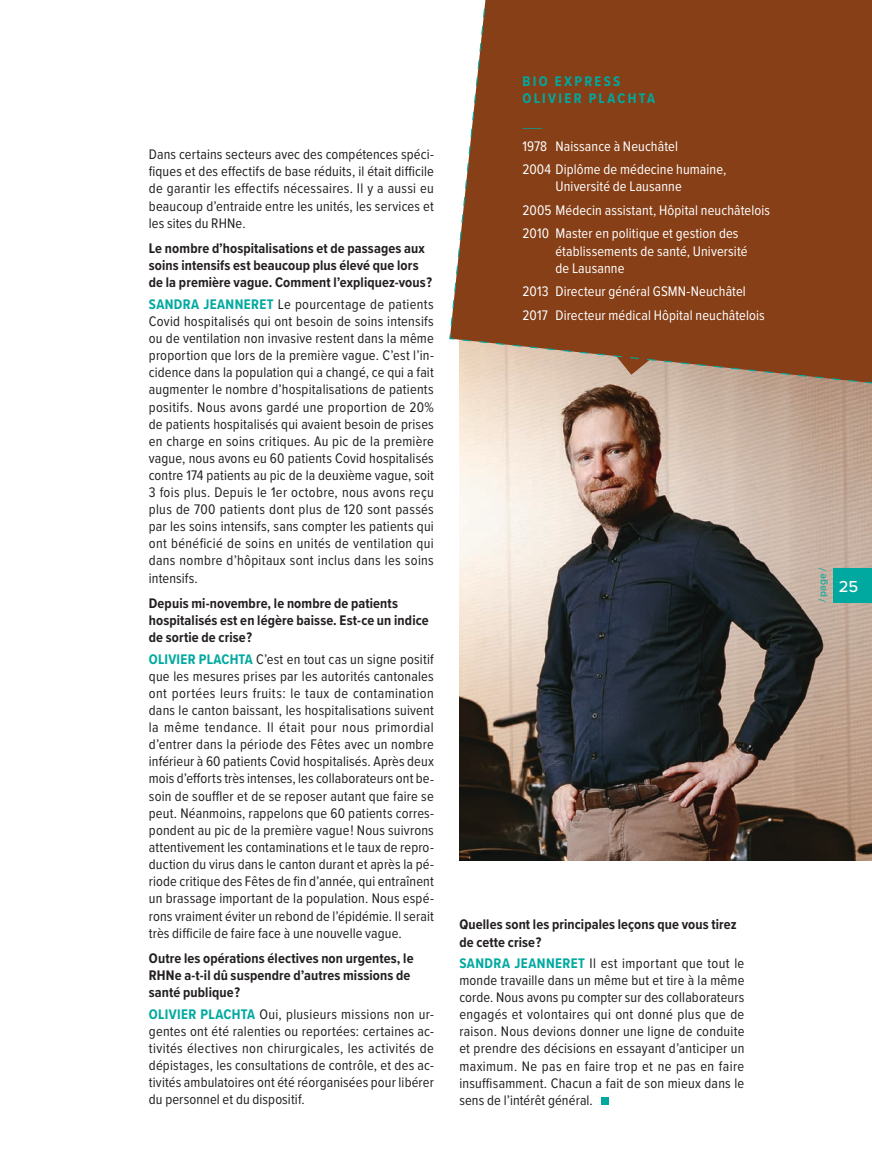
<style>
.page{position:relative;width:872px;height:1170px;background:#fff}
.page>*{position:absolute;margin:0;border:0;box-sizing:border-box;transform-origin:0 0}
.t1{font:500 16.5px "Proxima Nova";color:#fff}
.t2{font:14.4px/17.1px "Proxima Nova Cond";letter-spacing:.01em;color:#231f20;text-align:justify}
.t3{font:700 14.4px/17.1px "Proxima Nova Cond";letter-spacing:.01em;color:#231f20}
.t4{font:14.4px/23.4px "Proxima Nova Cond";letter-spacing:.01em;color:#fff}
.t5{font:700 14.4px/17.1px "Proxima Nova Cond";letter-spacing:.155em;color:#00a9a0}
.t6{font:700 14.25px "Arial Narrow";color:#00a9a0}
.t7{font:500 10.2px "Proxima Nova";color:#00a9a0}
</style>
<div class="page">
<img style="left:459px;top:387px;width:413px;height:473px">
<svg style="left:449px;top:0;width:423px;height:387px;background:#8f4f2a"></svg>
<div style="left:601px;top:1096px;width:8px;height:8px;background:#00a9a0"></div>
<div style="left:833px;top:568px;width:39px;height:34px;background:#00a9a0"></div>
<p class="t2" style="left:149px;top:145px;width:286px">Dans certains secteurs avec des compétences spéci&shy;fiques et des effectifs de base réduits, il était difficile de garantir les effectifs nécessaires. Il y a aussi eu beaucoup d’entraide entre les unités, les services et les sites du RHNe.</p>
<p class="t3" style="left:149px;top:239px;width:285px">Le nombre d’hospitalisations et de passages aux soins intensifs est beaucoup plus élevé que lors de la première vague. Comment l’expliquez-vous ?</p>
<p class="t5" style="left:149px;top:295px;width:10px">SANDRA</p>
<p class="t5" style="left:203px;top:295px;width:16px">JEANNERET</p>
<p class="t2" style="left:149px;top:295px;width:286px;text-indent:129px">Le pourcentage de patients Covid hospitalisés qui ont besoin de soins intensifs ou de ventilation non invasive restent dans la même proportion que lors de la première vague. C’est l’in&shy;cidence dans la population qui a changé, ce qui a fait augmenter le nombre d’hospitalisations de patients positifs. Nous avons gardé une proportion de 20% de patients hospitalisés qui avaient besoin de prises en charge en soins critiques. Au pic de la première vague, nous avons eu 60 patients Covid hospitalisés contre 174 patients au pic de la deuxième vague, soit 3 fois plus. Depuis le 1er octobre, nous avons reçu plus de 700 patients dont plus de 120 sont passés par les soins intensifs, sans compter les patients qui ont bénéficié de soins en unités de ventilation qui dans nombre d’hôpitaux sont inclus dans les soins intensifs.</p>
<p class="t3" style="left:149px;top:594px;width:281px">Depuis mi-novembre, le nombre de patients hospitalisés est en légère baisse. Est-ce un indice de sortie de crise ?</p>
<p class="t5" style="left:149px;top:650px;width:8px">OLIVIER</p>
<p class="t5" style="left:199px;top:650px;width:17px">PLACHTA</p>
<p class="t2" style="left:149px;top:649px;width:286px;text-indent:107px">C’est en tout cas un signe positif que les mesures prises par les autorités cantonales ont portées leurs fruits: le taux de contamination dans le canton baissant, les hospitalisations suivent la même tendance. Il était pour nous primordial d’entrer dans la période des Fêtes avec un nombre inférieur à 60 patients Covid hospitalisés. Après deux mois d’efforts très intenses, les collaborateurs ont be&shy;soin de souffler et de se reposer autant que faire se peut. Néanmoins, rappelons que 60 patients corres&shy;pondent au pic de la première vague ! Nous suivrons attentivement les contaminations et le taux de repro&shy;duction du virus dans le canton durant et après la pé&shy;riode critique des Fêtes de fin d’année, qui entraînent un brassage important de la population. Nous espé&shy;rons vraiment éviter un rebond de l’épidémie. Il serait très difficile de faire face à une nouvelle vague.</p>
<p class="t3" style="left:149px;top:949px;width:266px">Outre les opérations électives non urgentes, le<br>RHNe a-t-il dû suspendre d’autres missions de santé publique ?</p>
<p class="t5" style="left:149px;top:1005px;width:8px">OLIVIER</p>
<p class="t5" style="left:200px;top:1005px;width:17px">PLACHTA</p>
<p class="t2" style="left:149px;top:1004px;width:286px;text-indent:111px">Oui, plusieurs missions non ur&shy;gentes ont été ralenties ou reportées: certaines ac&shy;tivités électives non chirurgicales, les activités de dépistages, les consultations de contrôle, et des ac&shy;tivités ambulatoires ont été réorganisées pour libérer du personnel et du dispositif.</p>
<p class="t5" style="left:522px;top:72px;width:134px">Bio express<br>Olivier Plachta</p>
<p class="t6" style="left:522px;top:111px;width:22px">___</p>
<p class="t4" style="left:522px;top:134px;width:205px">1978 Naissance à Neuchâtel<br>2004 Diplôme de médecine humaine,</p>
<p class="t4" style="left:522px;top:174px;width:249px;text-indent:33px">Université de Lausanne<br>2005 Médecin assistant, Hôpital neuchâtelois<br>2010 Master en politique et gestion des</p>
<p class="t4" style="left:555px;top:241px;width:194px;line-height:17.1px">établissements de santé, Université de Lausanne</p>
<p class="t4" style="left:522px;top:279px;width:244px">2013 Directeur général GSMN-Neuchâtel<br>2017 Directeur médical Hôpital neuchâtelois</p>
<p class="t3" style="left:459px;top:915px;width:279px">Quelles sont les principales leçons que vous tirez de cette crise ?</p>
<p class="t5" style="left:459px;top:954px;width:10px">SANDRA</p>
<p class="t5" style="left:514px;top:954px;width:16px">JEANNERET</p>
<p class="t2" style="left:459px;top:953px;width:286px;text-indent:130px">Il est important que tout le monde travaille dans un même but et tire à la même corde. Nous avons pu compter sur des collaborateurs engagés et volontaires qui ont donné plus que de raison. Nous devions donner une ligne de conduite et prendre des décisions en essayant d’anticiper un maximum. Ne pas en faire trop et ne pas en faire insuffisamment. Chacun a fait de son mieux dans le sens de l’intérêt général.</p>
<p class="t7" style="left:814px;top:602px;width:36px;rotate:-90deg">/ page /</p>
<p class="t1" style="left:838px;top:573px;width:21px">25</p>
</div>
